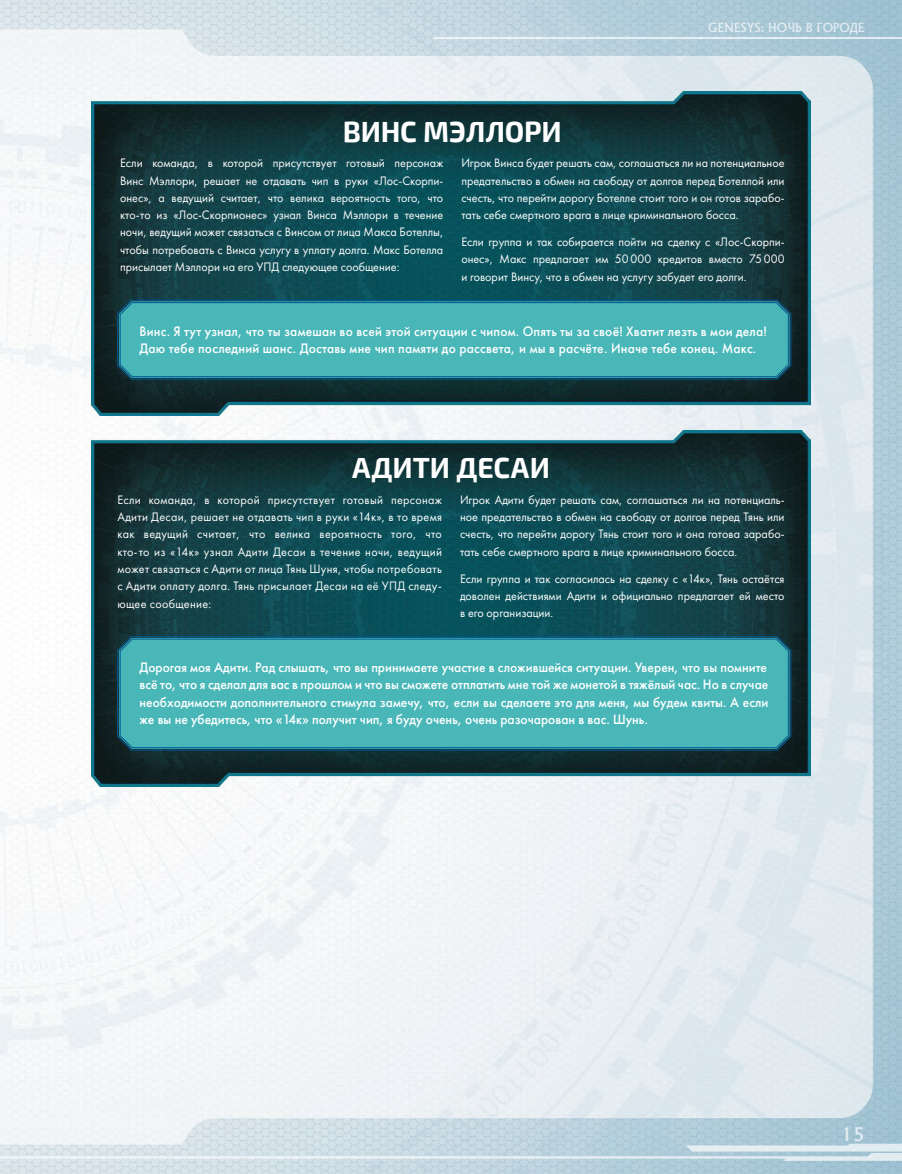
<style>
.page{position:relative;width:902px;height:1174px;background:#fff}
.page>*{position:absolute;margin:0;border:0;box-sizing:border-box;transform-origin:0 0}
.t1{font:700 28.5px "Exo 2";color:#fff}
.t2{font:18px "Albertus Medium Cyr";color:#fff}
.t3{font:14.25px/17.2px "Futura PT Medium";letter-spacing:.015em;color:#fff;scale:.95 1}
.t4{font:12.75px/17.2px "Futura PT Book";color:#fff;text-align:justify;scale:.95 1}
.t5{font:12px "Albertus Medium Cyr";color:#fff}
</style>
<div class="page">
<img style="left:0;top:0;width:901px;height:1174px">
<img style="left:92px;top:92px;width:718px;height:324px">
<svg style="left:117px;top:299px;width:674px;height:81px"></svg>
<div style="left:120px;top:302px;width:668px;height:75px;background:#49b6b8"></div>
<img style="left:92px;top:431px;width:718px;height:356px">
<svg style="left:117px;top:636px;width:674px;height:115px"></svg>
<div style="left:120px;top:638px;width:668px;height:110px;background:#49b6b8"></div>
<svg style="left:0;top:1143px;width:901px;height:17px"></svg>
<hr style="left:434px;top:37px;width:467px;height:1px;background:#fff">
<p class="t5" style="left:708px;top:20px;width:158px">GENESYS: НОЧЬ В ГОРОДЕ</p>
<h1 class="t1" style="left:343px;top:115px;width:220px">ВИНС МЭЛЛОРИ</h1>
<p class="t4" style="left:120px;top:154px;width:342px">Если команда, в которой присутствует готовый персонаж Винс Мэллори, решает не отдавать чип в руки «Лос-Скорпи&shy;онес», а ведущий считает, что велика вероятность того, что кто-то из «Лос-Скорпионес» узнал Винса Мэллори в течение ночи, ведущий может связаться с Винсом от лица Макса Ботеллы, чтобы потребовать с Винса услугу в уплату долга. Макс Ботелла присылает Мэллори на его УПД следующее сообщение:</p>
<p class="t4" style="left:461px;top:154px;width:342px">Игрок Винса будет решать сам, соглашаться ли на потенциальное предательство в обмен на свободу от долгов перед Ботеллой или счесть, что перейти дорогу Ботелле стоит того и он готов зарабо&shy;тать себе смертного врага в лице криминального босса.</p>
<p class="t4" style="left:461px;top:233px;width:342px">Если группа и так собирается пойти на сделку с «Лос-Скорпи&shy;онес», Макс предлагает им 50 000 кредитов вместо 75 000 и говорит Винсу, что в обмен на услугу забудет его долги.</p>
<p class="t3" style="left:139px;top:322px;width:661px">Винс. Я тут узнал, что ты замешан во всей этой ситуации с чипом. Опять ты за своё! Хватит лезть в мои дела!<br>Даю тебе последний шанс. Доставь мне чип памяти до рассвета, и мы в расчёте. Иначе тебе конец. Макс.</p>
<h1 class="t1" style="left:352px;top:451px;width:199px">АДИТИ ДЕСАИ</h1>
<p class="t4" style="left:117px;top:491px;width:343px">Если команда, в которой присутствует готовый персонаж Адити Десаи, решает не отдавать чип в руки «14к», в то время как ведущий считает, что велика вероятность того, что кто-то из «14к» узнал Адити Десаи в течение ночи, ведущий может связаться с Адити от лица Тянь Шуня, чтобы потребовать с Адити оплату долга. Тянь присылает Десаи на её УПД следу&shy;ющее сообщение:</p>
<p class="t4" style="left:460px;top:491px;width:343px">Игрок Адити будет решать сам, соглашаться ли на потенциаль&shy;ное предательство в обмен на свободу от долгов перед Тянь или счесть, что перейти дорогу Тянь стоит того и она готова зарабо&shy;тать себе смертного врага в лице криминального босса.</p>
<p class="t4" style="left:460px;top:569px;width:343px">Если группа и так согласилась на сделку с «14к», Тянь остаётся доволен действиями Адити и официально предлагает ей место в его организации.</p>
<p class="t3" style="left:139px;top:658px;width:663px;text-align:justify">Дорогая моя Адити. Рад слышать, что вы принимаете участие в сложившейся ситуации. Уверен, что вы помните всё то, что я сделал для вас в прошлом и что вы сможете отплатить мне той же монетой в тяжёлый час. Но в случае необходимости дополнительного стимула замечу, что, если вы сделаете это для меня, мы будем квиты. А если же вы не убедитесь, что «14к» получит чип, я буду очень, очень разочарован в вас. Шунь.</p>
<h2 class="t2" style="left:841px;top:1122px;width:24px">15</h2>
</div>
